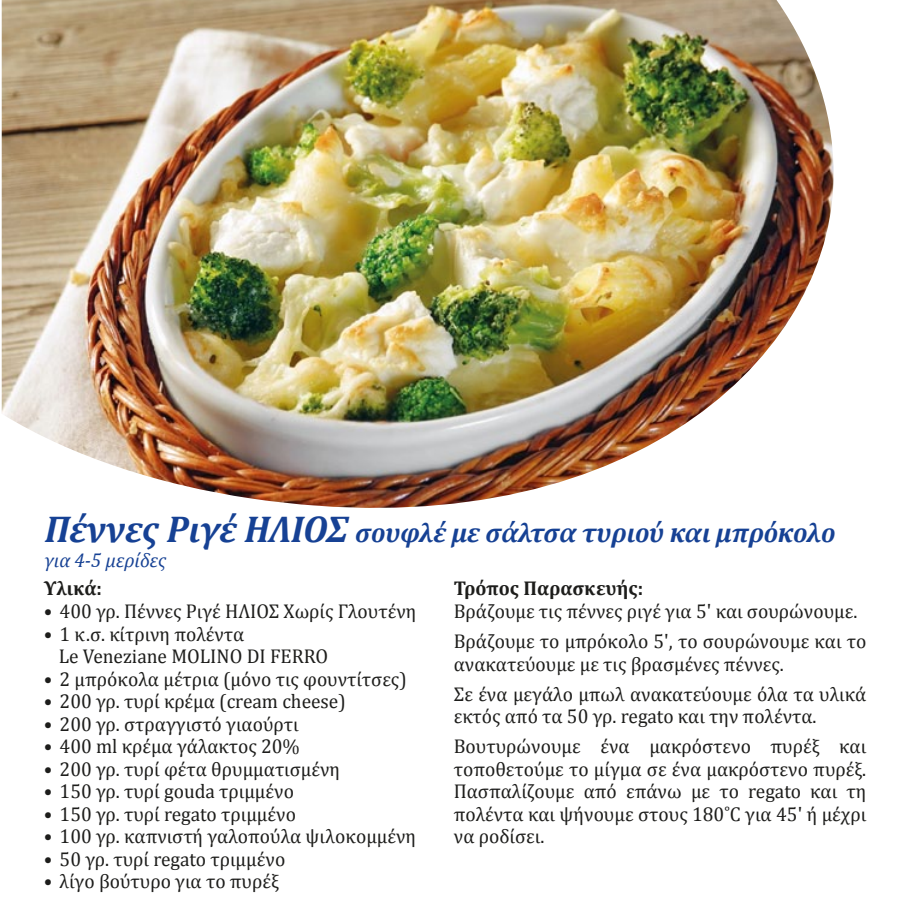
<style>
.page{position:relative;width:922px;height:922px;background:#fff}
.page>*{position:absolute;margin:0;border:0;box-sizing:border-box;transform-origin:0 0}
.t1{font:italic 700 27.5px "Cambria";letter-spacing:-.01em;color:#164194}
.t2{font:20px/22.5px "Cambria";color:#1d1d1b}
.t3{font:700 20px "Cambria";color:#1d1d1b}
.t4{font:italic 20px "Cambria";color:#164194}
.s1{font-size:37.5px}
</style>
<div class="page">
<img style="left:2px;top:0;width:832px;height:508px">
<h1 class="t1" style="left:45px;top:513px;width:791px"><span class="s1">Πέννες Ριγέ ΗΛΙΟΣ</span> σουφλέ με σάλτσα τυριού και μπρόκολο</h1>
<p class="t4" style="left:45px;top:546px;width:123px">για 4-5 μερίδες</p>
<p class="t3" style="left:44px;top:574px;width:60px">Υλικά:</p>
<p class="t2" style="left:44px;top:599px;width:374px">• 400 γρ. Πέννες Ριγέ ΗΛΙΟΣ Χωρίς Γλουτένη</p>
<p class="t2" style="left:59px;top:622px;width:271px;text-indent:-15px">• 1 κ.σ. κίτρινη πολέντα<br>Le Veneziane MOLINO DI FERRO</p>
<p class="t2" style="left:44px;top:667px;width:364px">• 2 μπρόκολα μέτρια (μόνο τις φουντίτσες)</p>
<p class="t2" style="left:44px;top:689px;width:303px">• 200 γρ. τυρί κρέμα (cream cheese)</p>
<p class="t2" style="left:44px;top:712px;width:256px">• 200 γρ. στραγγιστό γιαούρτι</p>
<p class="t2" style="left:44px;top:734px;width:257px">• 400 ml κρέμα γάλακτος 20%</p>
<p class="t2" style="left:44px;top:757px;width:298px">• 200 γρ. τυρί φέτα θρυμματισμένη</p>
<p class="t2" style="left:44px;top:779px;width:252px">• 150 γρ. τυρί gouda τριμμένο</p>
<p class="t2" style="left:44px;top:802px;width:254px">• 150 γρ. τυρί regato τριμμένο</p>
<p class="t2" style="left:44px;top:824px;width:373px">• 100 γρ. καπνιστή γαλοπούλα ψιλοκομμένη</p>
<p class="t2" style="left:44px;top:847px;width:243px">• 50 γρ. τυρί regato τριμμένο</p>
<p class="t2" style="left:44px;top:869px;width:236px">• λίγο βούτυρο για το πυρέξ</p>
<p class="t3" style="left:453px;top:574px;width:191px">Τρόπος Παρασκευής:</p>
<p class="t2" style="left:453px;top:596px;width:414px;line-height:30px">Βράζουμε τις πέννες ριγέ για 5' και σουρώνουμε.<br>Βράζουμε το μπρόκολο 5', το σουρώνουμε και το</p>
<p class="t2" style="left:453px;top:648px;width:414px;line-height:30px">ανακατεύουμε με τις βρασμένες πέννες.<br>Σε ένα μεγάλο μπωλ ανακατεύουμε όλα τα υλικά</p>
<p class="t2" style="left:453px;top:701px;width:414px;line-height:30px">εκτός από τα 50 γρ. regato και την πολέντα.<br>Βουτυρώνουμε ένα μακρόστενο πυρέξ και</p>
<p class="t2" style="left:453px;top:757px;width:414px;text-align:justify">τοποθετούμε το μίγμα σε ένα μακρόστενο πυρέξ.<br>Πασπαλίζουμε από επάνω με το regato και τη πολέντα και ψήνουμε στους 180˚C για 45' ή μέχρι να ροδίσει.</p>
</div>
